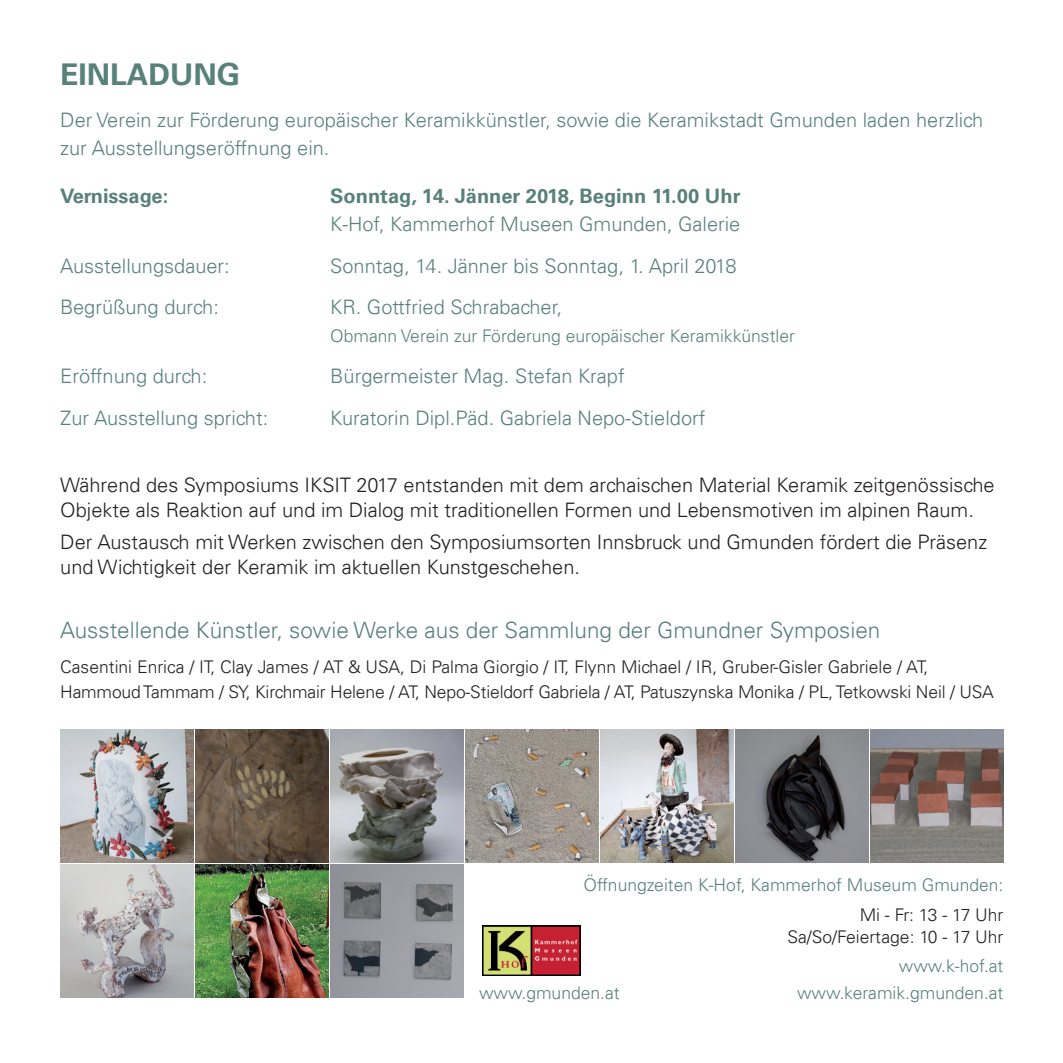
<style>
.page{position:relative;width:1063px;height:1063px;background:#fff}
.page>*{position:absolute;margin:0;border:0;box-sizing:border-box;transform-origin:0 0}
.t1{font:700 30px "Univers LT";color:#58817a}
.t2{font:300 22.5px "Univers LT";color:#58817a}
.t3{font:300 20px/27.5px "Univers LT";color:#58817a}
.t4{font:300 20px/25px "Univers LT";color:#231f20}
.t5{font:700 20px "Univers LT";color:#58817a}
.t6{font:300 17.5px/22.5px "Univers LT";letter-spacing:-.01em;color:#231f20;text-align:right}
.t7{font:300 17.5px "Univers LT";color:#58817a}
</style>
<div class="page">
<img style="left:482px;top:925px;width:99px;height:50px">
<img style="left:60px;top:730px;width:133px;height:133px">
<img style="left:60px;top:865px;width:133px;height:133px">
<img style="left:195px;top:865px;width:133px;height:133px">
<img style="left:195px;top:730px;width:133px;height:133px">
<img style="left:330px;top:730px;width:133px;height:133px">
<img style="left:735px;top:730px;width:133px;height:133px">
<img style="left:870px;top:730px;width:133px;height:133px">
<img style="left:330px;top:865px;width:133px;height:133px">
<img style="left:465px;top:730px;width:133px;height:133px">
<img style="left:600px;top:730px;width:133px;height:133px">
<h1 class="t1" style="left:60px;top:57px;width:182px">EINLADUNG</h1>
<p class="t3" style="left:60px;top:106px;width:925px">Der Verein zur Förderung europäischer Keramikkünstler, sowie die Keramikstadt Gmunden laden herzlich zur Ausstellungseröffnung ein.</p>
<p class="t5" style="left:60px;top:185px;width:110px">Vernissage:</p>
<p class="t5" style="left:330px;top:185px;width:412px">Sonntag, 14. Jänner 2018, Beginn 11.00 Uhr</p>
<p class="t3" style="left:330px;top:210px;width:412px">K-Hof, Kammerhof Museen Gmunden, Galerie</p>
<p class="t3" style="left:60px;top:252px;width:171px">Ausstellungsdauer:</p>
<p class="t3" style="left:330px;top:252px;width:408px">Sonntag, 14. Jänner bis Sonntag, 1. April 2018</p>
<p class="t3" style="left:60px;top:293px;width:160px">Begrüßung durch:</p>
<p class="t3" style="left:330px;top:293px;width:234px">KR. Gottfried Schrabacher,</p>
<p class="t7" style="left:330px;top:325px;width:466px">Obmann Verein zur Förderung europäischer Keramikkünstler</p>
<p class="t3" style="left:60px;top:363px;width:149px">Eröffnung durch:</p>
<p class="t3" style="left:330px;top:363px;width:296px">Bürgermeister Mag. Stefan Krapf</p>
<p class="t3" style="left:60px;top:404px;width:210px">Zur Ausstellung spricht:</p>
<p class="t3" style="left:330px;top:404px;width:377px">Kuratorin Dipl.Päd. Gabriela Nepo-Stieldorf</p>
<p class="t4" style="left:60px;top:472px;width:936px">Während des Symposiums IKSIT 2017 entstanden mit dem archaischen Material Keramik zeitgenössische<br>Objekte als Reaktion auf und im Dialog mit traditionellen Formen und Lebensmotiven im alpinen Raum.</p>
<p class="t4" style="left:60px;top:529px;width:929px">Der Austausch mit Werken zwischen den Symposiumsorten Innsbruck und Gmunden fördert die Präsenz und Wichtigkeit der Keramik im aktuellen Kunstgeschehen.</p>
<p class="t2" style="left:60px;top:616px;width:822px">Ausstellende Künstler, sowie Werke aus der Sammlung der Gmundner Symposien</p>
<p class="t6" style="left:60px;top:654px;width:935px;line-height:25px;text-align:left">Casentini Enrica / IT, Clay James / AT &amp; USA, Di Palma Giorgio / IT, Flynn Michael / IR, Gruber-Gisler Gabriele / AT,<br>Hammoud Tammam / SY, Kirchmair Helene / AT, Nepo-Stieldorf Gabriela / AT, Patuszynska Monika / PL, Tetkowski Neil / USA</p>
<p class="t7" style="left:583px;top:874px;width:421px">Öffnungzeiten K-Hof, Kammerhof Museum Gmunden:</p>
<p class="t6" style="left:788px;top:903px;width:217px">Mi - Fr: 13 - 17 Uhr<br>Sa/So/Feiertage: 10 - 17 Uhr</p>
<p class="t7" style="left:797px;top:982px;width:208px">www.keramik.gmunden.at</p>
<p class="t7" style="left:899px;top:955px;width:106px">www.k-hof.at</p>
<p class="t7" style="left:479px;top:982px;width:142px">www.gmunden.at</p>
</div>
